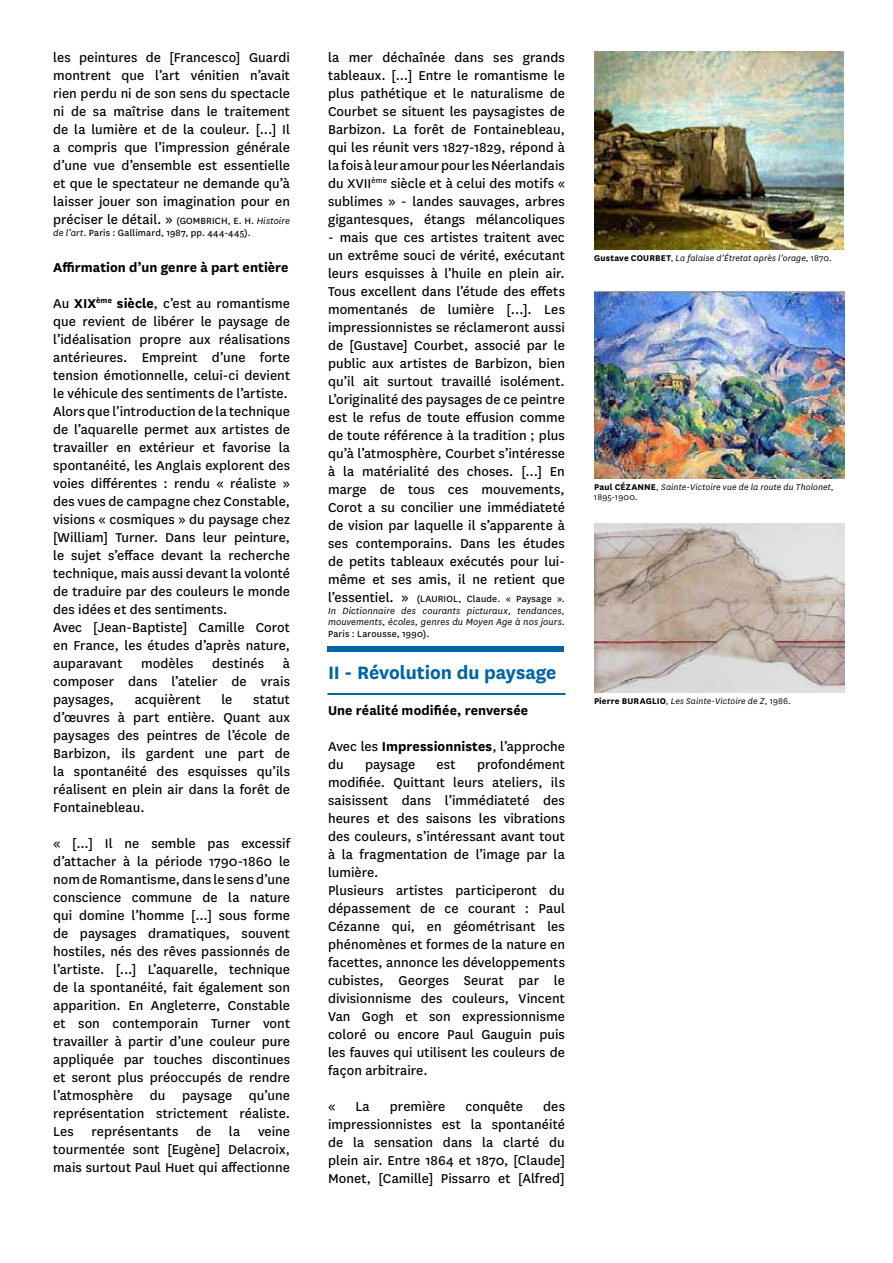
<style>
.page{position:relative;width:893px;height:1263px;background:#fff}
.page>*{position:absolute;margin:0;border:0;box-sizing:border-box;transform-origin:0 0}
.t1{font:700 21px "National";letter-spacing:-.005em;color:#0065a4}
.t2{font:15px/18px "National";letter-spacing:.005em;color:#000;text-align:justify}
.t3{font:700 15px "National";letter-spacing:.005em;color:#000}
.t4{font:italic 10.5px/11.6px "National";letter-spacing:.015em;color:#000;text-align:justify}
.t5{font:10.5px "National";letter-spacing:.015em;color:#000}
.t6{font:italic 9.75px/10.6px "National";letter-spacing:.015em;color:#000}
.s1{font-size:10.5px}
.s2{font-style:italic;font-size:10.5px}
.s3{font-style:italic}
.s4{font-weight:700}
.s5{font-style:normal;font-size:15px}
.s6{font-style:normal}
.s7{font-weight:700;font-style:normal}
</style>
<div class="page">
<div style="left:327px;top:693px;width:238px;height:2px;border:1px solid #0065a4"></div>
<div style="left:327px;top:646px;width:237px;height:6px;background:#0065a4"></div>
<img style="left:594px;top:51px;width:249px;height:199px">
<img style="left:594px;top:291px;width:251px;height:187px">
<img style="left:594px;top:523px;width:250px;height:169px">
<p class="t2" style="left:53px;top:48px;width:238px">les peintures de [Francesco] Guardi montrent que l’art vénitien n’avait rien perdu ni de son sens du spectacle ni de sa maîtrise dans le traitement de la lumière et de la couleur. [...] Il a compris que l’impression générale d’une vue d’ensemble est essentielle et que le spectateur ne demande qu’à laisser jouer son imagination pour en préciser le détail. » <span class="s1">(GOMBRICH, E. H.</span> <span class="s2">Histoire</span></p>
<p class="t5" style="left:53px;top:225px;width:199px"><span class="s3">de l’art</span>. Paris : Gallimard, 1987, pp. 444-445).</p>
<p class="t3" style="left:53px;top:256px;width:237px">Affirmation d’un genre à part entière</p>
<p class="t2" style="left:53px;top:293px;width:238px;text-align:left">Au <span class="s4">XIX</span><sup>ème</sup> <span class="s4">siècle</span>, c’est au romantisme que revient de libérer le paysage de l’idéalisation propre aux réalisations antérieures. Empreint d’une forte tension émotionnelle, celui-ci devient le véhicule des sentiments de l’artiste.<br>Alors que l’introduction de la technique de l’aquarelle permet aux artistes de travailler en extérieur et favorise la spontanéité, les Anglais explorent des voies différentes : rendu « réaliste » des vues de campagne chez Constable, visions « cosmiques » du paysage chez [William] Turner. Dans leur peinture, le sujet s’efface devant la recherche technique, mais aussi devant la volonté de traduire par des couleurs le monde des idées et des sentiments.<br>Avec [Jean-Baptiste] Camille Corot en France, les études d’après nature, auparavant</p>
<p class="t2" style="left:53px;top:653px;width:238px;text-indent:230px">à composer dans l’atelier de vrais paysages,</p>
<p class="t2" style="left:141px;top:653px;width:54px">modèles</p>
<p class="t2" style="left:212px;top:653px;width:53px">destinés</p>
<p class="t2" style="left:135px;top:689px;width:67px">acquièrent</p>
<p class="t2" style="left:221px;top:689px;width:13px">le</p>
<p class="t2" style="left:53px;top:689px;width:238px;text-indent:200px">statut d’œuvres à part entière. Quant aux paysages des peintres de l’école de Barbizon, ils gardent une part de la spontanéité des esquisses qu’ils réalisent en plein air dans la forêt de Fontainebleau.</p>
<p class="t2" style="left:53px;top:833px;width:238px">« [...] Il ne semble pas excessif d’attacher à la période 1790-1860 le nom de Romantisme, dans le sens d’une conscience commune de la nature qui domine l’homme [...] sous forme de paysages dramatiques, souvent hostiles, nés des rêves passionnés de l’artiste. [...] L’aquarelle, technique de la spontanéité, fait également son apparition. En Angleterre, Constable et son contemporain Turner vont travailler à partir d’une couleur pure appliquée par touches discontinues et seront plus préoccupés de rendre l’atmosphère du paysage qu’une représentation strictement réaliste.<br>Les représentants de la veine tourmentée sont [Eugène] Delacroix, mais surtout Paul Huet qui affectionne</p>
<p class="t2" style="left:328px;top:48px;width:238px">la mer déchaînée dans ses grands tableaux. [...] Entre le romantisme le plus pathétique et le naturalisme de Courbet se situent les paysagistes de Barbizon. La forêt de Fontainebleau, qui les réunit vers 1827-1829, répond à la fois à leur amour pour les Néerlandais du XVII<sup>ème</sup> siècle et à celui des motifs « sublimes » - landes sauvages, arbres gigantesques, étangs mélancoliques</p>
<p class="t2" style="left:328px;top:228px;width:238px">- mais que ces artistes traitent avec un extrême souci de vérité, exécutant leurs esquisses à l’huile en plein air.<br>Tous excellent dans l’étude des effets momentanés de lumière […]. Les impressionnistes se réclameront aussi de [Gustave] Courbet, associé par le public aux artistes de Barbizon, bien qu’il ait surtout travaillé isolément.<br>L’originalité des paysages de ce peintre est le refus de toute effusion comme de toute référence à la tradition ; plus qu’à l’atmosphère, Courbet s’intéresse à la matérialité des choses. [...] En marge de tous ces mouvements, Corot a su concilier une immédiateté de vision par laquelle il s’apparente à ses contemporains. Dans les études de petits tableaux exécutés pour lui&shy;même et ses amis, il ne retient que</p>
<p class="t4" style="left:328px;top:593px;width:238px"><span class="s5">l’essentiel. »</span> <span class="s6">(LAURIOL, Claude. « Paysage ».<br></span>In Dictionnaire des courants picturaux, tendances, mouvements, écoles, genres du Moyen Age à nos jours<span class="s6">.<br>Paris : Larousse, 1990).</span></p>
<h1 class="t1" style="left:328px;top:658px;width:230px">II - Révolution du paysage</h1>
<p class="t3" style="left:328px;top:700px;width:202px">Une réalité modifiée, renversée</p>
<p class="t2" style="left:328px;top:737px;width:238px">Avec les <span class="s4">Impressionnistes</span>, l’approche du</p>
<p class="t2" style="left:328px;top:755px;width:238px;text-align:left;text-indent:149px">profondément modifiée. Quittant leurs ateliers, ils saisissent dans l’immédiateté des heures et des saisons les vibrations des couleurs, s’intéressant avant tout à la fragmentation de l’image par la lumière.<br>Plusieurs artistes participeront du dépassement de ce courant : Paul<br>Cézanne qui, en géométrisant les phénomènes et formes de la nature en facettes, annonce les développements cubistes, Georges Seurat par le divisionnisme des couleurs, Vincent<br>Van Gogh et son expressionnisme coloré ou encore Paul Gauguin puis les fauves qui utilisent les couleurs de façon arbitraire.</p>
<p class="t2" style="left:328px;top:1097px;width:9px">«</p>
<p class="t2" style="left:355px;top:1097px;width:16px">La</p>
<p class="t2" style="left:390px;top:1097px;width:57px">première</p>
<p class="t2" style="left:466px;top:1097px;width:59px">conquête</p>
<p class="t2" style="left:365px;top:755px;width:52px">paysage</p>
<p class="t2" style="left:437px;top:755px;width:21px">est</p>
<p class="t2" style="left:328px;top:1097px;width:238px;text-indent:215px">des impressionnistes est la spontanéité de la sensation dans la clarté du plein air. Entre 1864 et 1870, [Claude] Monet, [Camille] Pissarro et [Alfred]</p>
<p class="t6" style="left:594px;top:253px;width:240px"><span class="s7">Gustave COURBET</span><span class="s6">,</span> La falaise d’Étretat après l’orage<span class="s6">, 1870</span>.</p>
<p class="t6" style="left:594px;top:481px;width:241px"><span class="s7">Paul CÉZANNE</span><span class="s6">,</span> Sainte-Victoire vue de la route du Tholonet<span class="s6">,<br>1895-1900</span>.</p>
<p class="t6" style="left:594px;top:695px;width:199px"><span class="s7">Pierre BURAGLIO</span><span class="s6">,</span> Les Sainte-Victoire de Z<span class="s6">, 1986</span>.</p>
</div>
